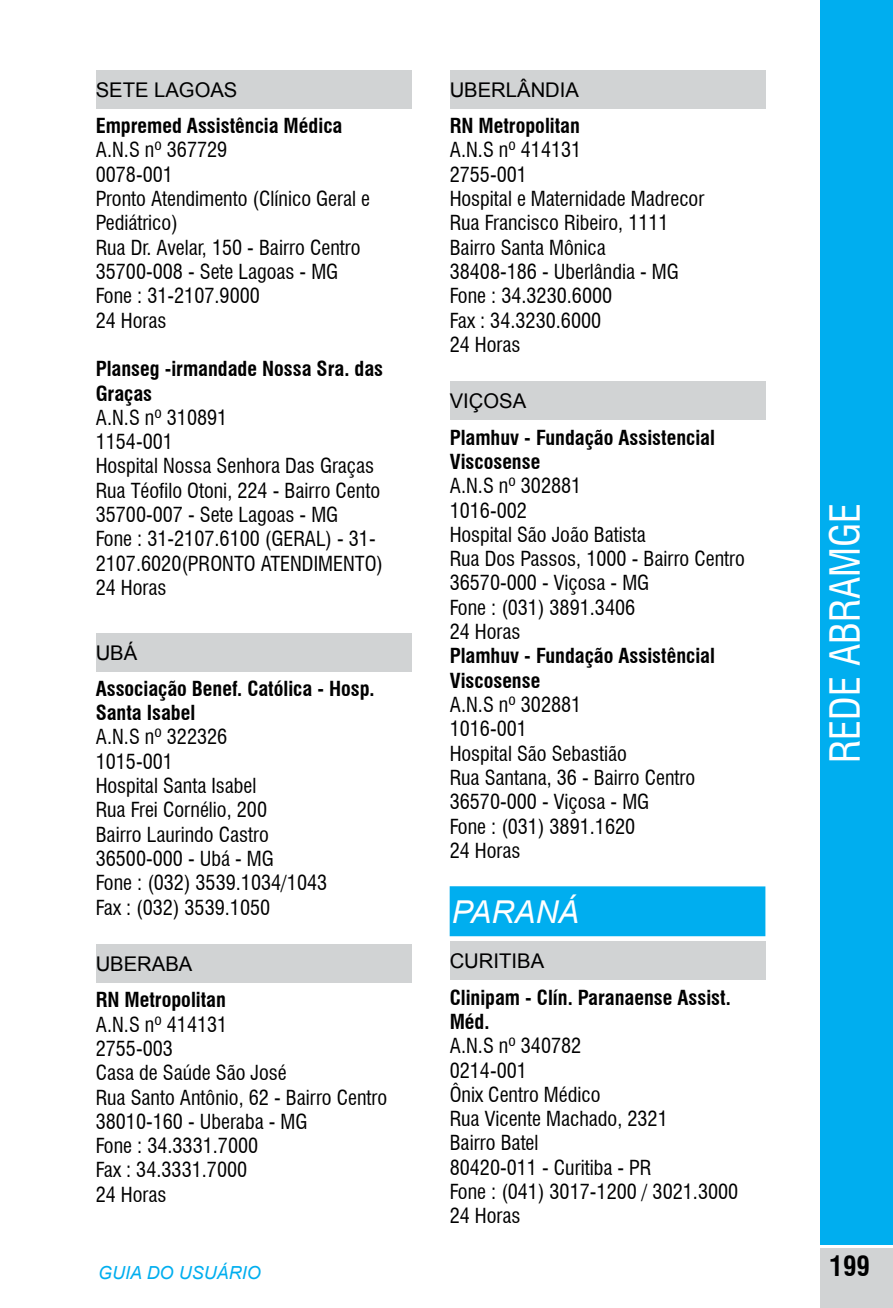
<style>
.page{position:relative;width:893px;height:1308px;background:#fff}
.page>*{position:absolute;margin:0;border:0;box-sizing:border-box;transform-origin:0 0}
.t1{font:condensed 40.5px "Swiss 721 BT";color:#fff}
.t2{font:italic 31.5px "Arial";color:#fff}
.t3{font:700 condensed 27px "Swiss 721 BT";color:#000}
.t4{font:condensed 20.25px/24.3px "Swiss 721 BT";color:#000}
.t5{font:700 condensed 20.25px/24.3px "Swiss 721 BT";color:#000}
.t6{font:20.25px "Arial";color:#000}
.t7{font:italic 18px "Arial";color:#00aeef}
</style>
<div class="page">
<div style="left:96px;top:70px;width:315px;height:39px;background:#d1d3d4"></div>
<div style="left:96px;top:633px;width:315px;height:38px;background:#d1d3d4"></div>
<div style="left:96px;top:944px;width:315px;height:39px;background:#d1d3d4"></div>
<div style="left:450px;top:70px;width:315px;height:39px;background:#d1d3d4"></div>
<div style="left:450px;top:382px;width:315px;height:38px;background:#d1d3d4"></div>
<div style="left:450px;top:886px;width:315px;height:50px;background:#00aeef"></div>
<div style="left:450px;top:941px;width:315px;height:39px;background:#d1d3d4"></div>
<div style="left:820px;top:1247px;width:73px;height:60px;background:#d1d3d4"></div>
<div style="left:820px;top:0;width:73px;height:1244px;background:#00aeef"></div>
<p class="t6" style="left:96px;top:76px;width:143px">SETE LAGOAS</p>
<p class="t5" style="left:96px;top:114px;width:248px">Empremed Assistência Médica</p>
<p class="t4" style="left:96px;top:138px;width:276px">A.N.S nº 367729<br>0078-001<br>Pronto Atendimento (Clínico Geral e<br>Pediátrico)<br>Rua Dr. Avelar, 150 - Bairro Centro<br>35700-008 - Sete Lagoas - MG<br>Fone : 31-2107.9000<br>24 Horas</p>
<p class="t5" style="left:96px;top:357px;width:289px">Planseg -irmandade Nossa Sra. das<br>Graças</p>
<p class="t4" style="left:96px;top:405px;width:289px">A.N.S nº 310891<br>1154-001<br>Hospital Nossa Senhora Das Graças<br>Rua Téofilo Otoni, 224 - Bairro Cento<br>35700-007 - Sete Lagoas - MG<br>Fone : 31-2107.6100 (GERAL) - 31-<br>2107.6020(PRONTO ATENDIMENTO)<br>24 Horas</p>
<p class="t6" style="left:96px;top:639px;width:43px">UBÁ</p>
<p class="t5" style="left:96px;top:676px;width:281px">Associação Benef. Católica - Hosp.<br>Santa Isabel</p>
<p class="t4" style="left:96px;top:725px;width:233px">A.N.S nº 322326<br>1015-001<br>Hospital Santa Isabel<br>Rua Frei Cornélio, 200<br>Bairro Laurindo Castro<br>36500-000 - Ubá - MG<br>Fone : (032) 3539.1034/1043<br>Fax : (032) 3539.1050</p>
<p class="t6" style="left:96px;top:950px;width:98px">UBERABA</p>
<p class="t5" style="left:96px;top:987px;width:132px">RN Metropolitan</p>
<p class="t4" style="left:96px;top:1012px;width:293px">A.N.S nº 414131<br>2755-003<br>Casa de Saúde São José<br>Rua Santo Antônio, 62 - Bairro Centro<br>38010-160 - Uberaba - MG<br>Fone : 34.3331.7000<br>Fax : 34.3331.7000<br>24 Horas</p>
<p class="t7" style="left:98px;top:1260px;width:164px">GUIA DO USUÁRIO</p>
<p class="t6" style="left:450px;top:76px;width:131px">UBERLÂNDIA</p>
<p class="t5" style="left:450px;top:114px;width:132px">RN Metropolitan</p>
<p class="t4" style="left:450px;top:138px;width:256px">A.N.S nº 414131<br>2755-001<br>Hospital e Maternidade Madrecor<br>Rua Francisco Ribeiro, 1111<br>Bairro Santa Mônica<br>38408-186 - Uberlândia - MG<br>Fone : 34.3230.6000<br>Fax : 34.3230.6000<br>24 Horas</p>
<p class="t6" style="left:450px;top:388px;width:78px">VIÇOSA</p>
<p class="t5" style="left:450px;top:425px;width:267px">Plamhuv - Fundação Assistencial<br>Viscosense</p>
<p class="t4" style="left:450px;top:474px;width:297px">A.N.S nº 302881<br>1016-002<br>Hospital São João Batista<br>Rua Dos Passos, 1000 - Bairro Centro<br>36570-000 - Viçosa - MG<br>Fone : (031) 3891.3406<br>24 Horas</p>
<p class="t5" style="left:450px;top:644px;width:267px">Plamhuv - Fundação Assistêncial<br>Viscosense</p>
<p class="t4" style="left:450px;top:692px;width:247px">A.N.S nº 302881<br>1016-001<br>Hospital São Sebastião<br>Rua Santana, 36 - Bairro Centro<br>36570-000 - Viçosa - MG<br>Fone : (031) 3891.1620<br>24 Horas</p>
<h2 class="t2" style="left:452px;top:891px;width:129px">PARANÁ</h2>
<p class="t6" style="left:450px;top:948px;width:96px">CURITIBA</p>
<p class="t5" style="left:450px;top:985px;width:283px">Clinipam - Clín. Paranaense Assist.<br>Méd.</p>
<p class="t4" style="left:450px;top:1033px;width:290px">A.N.S nº 340782<br>0214-001<br>Ônix Centro Médico<br>Rua Vicente Machado, 2321<br>Bairro Batel<br>80420-011 - Curitiba - PR<br>Fone : (041) 3017-1200 / 3021.3000<br>24 Horas</p>
<h1 class="t1" style="left:821px;top:763px;width:262px;rotate:-90deg">REDE ABRAMGE</h1>
<h3 class="t3" style="left:830px;top:1249px;width:42px">199</h3>
</div>
